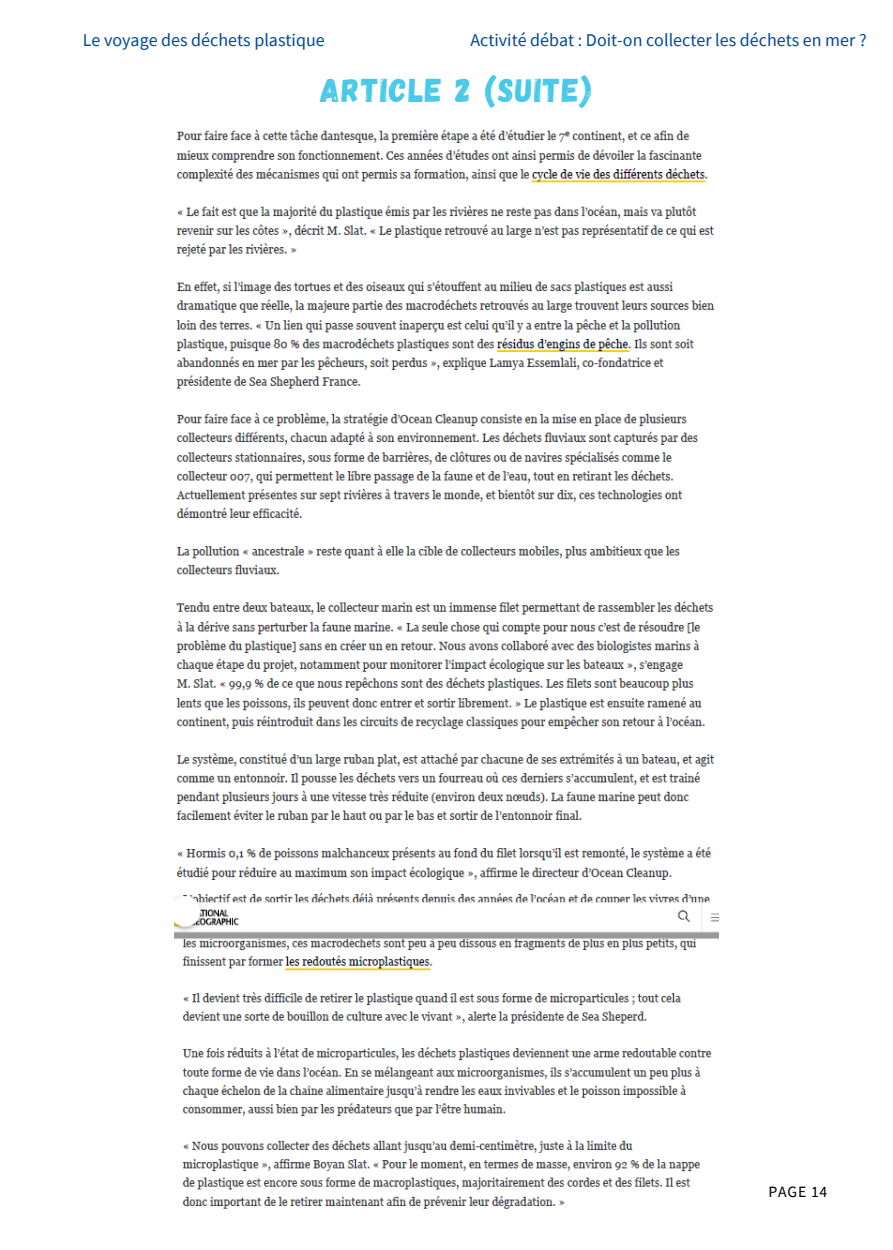
<style>
.page{position:relative;width:893px;height:1250px;background:#fff}
.page>*{position:absolute;margin:0;border:0;box-sizing:border-box;transform-origin:0 0}
.t1{font:33px "Gagalin";letter-spacing:.05em;color:#49c9ea}
.t2{font:18px "Source Sans Pro";color:#00489b}
.t3{font:15.75px "Source Sans Pro";letter-spacing:.05em;color:#000}
</style>
<div class="page">
<img style="left:176px;top:129px;width:539px;height:751px">
<img style="left:175px;top:893px;width:543px;height:316px">
<p class="t2" style="left:83px;top:28px;width:243px">Le voyage des déchets plastique</p>
<p class="t2" style="left:470px;top:28px;width:398px">Activité débat : Doit-on collecter les déchets en mer ?</p>
<p class="t1" style="left:320px;top:69px;width:273px">ARTICLE 2 (SUITE)</p>
<p class="t3" style="left:768px;top:1181px;width:61px">PAGE 14</p>
</div>
